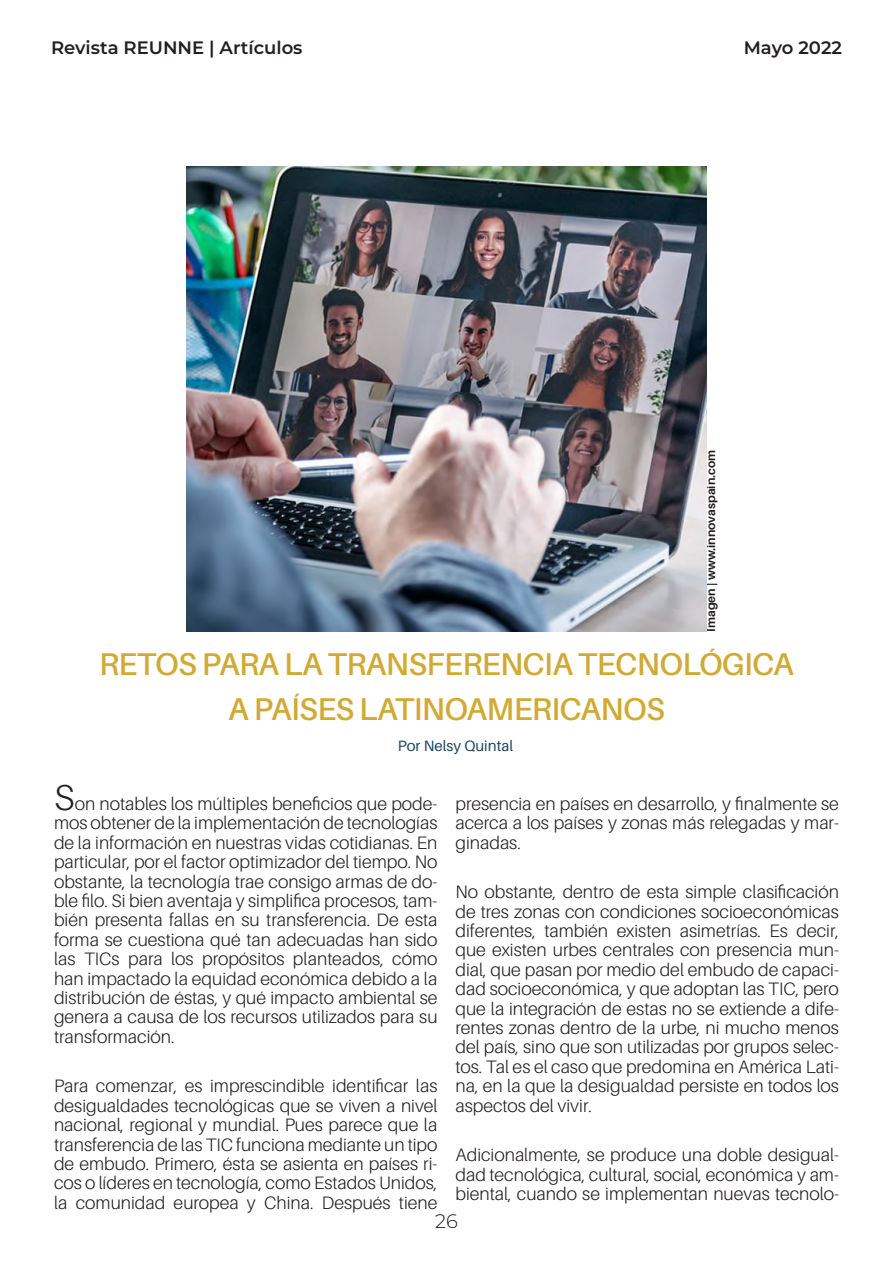
<style>
.page{position:relative;width:893px;height:1263px;background:#fff}
.page>*{position:absolute;margin:0;border:0;box-sizing:border-box;transform-origin:0 0}
.Titular_-_32_puntos{font:600 31.5px/45px "Aileron";letter-spacing:-.02em;color:#d1aa33;text-align:center}
.t1{font:100 19.5px "Montserrat";color:#231f20}
.t2{font:300 18px/19.4px "Aileron";color:#231f20;text-align:justify}
.t3{font:100 18px "Montserrat";color:#231f20}
.Texto_de_cita_-_Cent{font:15px "Aileron";color:#1d4565}
.t4{font:700 12px "Aileron";color:#231f20}
.s1{font-size:36px}
</style>
<div class="page">
<img style="left:187px;top:166px;width:519px;height:465px">
<p class="t3" style="left:51px;top:36px;width:253px">Revista REUNNE | Artículos</p>
<p class="t3" style="left:744px;top:36px;width:100px">Mayo 2022</p>
<p class="t4" style="left:704px;top:631px;width:183px;rotate:-90deg">Imagen | www.innovaspain.com</p>
<p class="Titular_-_32_puntos" style="left:99px;top:642px;width:696px">RETOS PARA LA TRANSFERENCIA TECNOLÓGICA<br>A PAÍSES LATINOAMERICANOS</p>
<p class="Texto_de_cita_-_Cent" style="left:398px;top:738px;width:117px">Por Nelsy Quintal</p>
<p class="t2" style="left:54px;top:794px;width:385px"><span class="s1">S</span>on notables los múltiples beneficios que pode&shy;mos obtener de la implementación de tecnologías de la información en nuestras vidas cotidianas. En particular, por el factor optimizador del tiempo. No obstante, la tecnología trae consigo armas de do&shy;ble filo. Si bien aventaja y simplifica procesos, tam&shy;bién presenta fallas en su transferencia. De esta forma se cuestiona qué tan adecuadas han sido las TICs para los propósitos planteados, cómo han impactado la equidad económica debido a la distribución de éstas, y qué impacto ambiental se genera a causa de los recursos utilizados para su transformación.</p>
<p class="t2" style="left:54px;top:1076px;width:385px">Para comenzar, es imprescindible identificar las desigualdades tecnológicas que se viven a nivel nacional, regional y mundial. Pues parece que la transferencia de las TIC funciona mediante un tipo de embudo. Primero, ésta se asienta en países ri&shy;cos o líderes en tecnología, como Estados Unidos, la comunidad europea y China. Después tiene</p>
<p class="t2" style="left:455px;top:794px;width:385px">presencia en países en desarrollo, y finalmente se acerca a los países y zonas más relegadas y mar&shy;ginadas.</p>
<p class="t2" style="left:455px;top:882px;width:385px">No obstante, dentro de esta simple clasificación de tres zonas con condiciones socioeconómicas diferentes, también existen asimetrías. Es decir, que existen urbes centrales con presencia mun&shy;dial, que pasan por medio del embudo de capaci&shy;dad socioeconómica, y que adoptan las TIC, pero que la integración de estas no se extiende a dife&shy;rentes zonas dentro de la urbe, ni mucho menos del país, sino que son utilizadas por grupos selec&shy;tos. Tal es el caso que predomina en América Lati&shy;na, en la que la desigualdad persiste en todos los aspectos del vivir.</p>
<p class="t2" style="left:455px;top:1145px;width:385px">Adicionalmente, se produce una doble desigual&shy;dad tecnológica, cultural, social, económica y am&shy;biental, cuando se implementan nuevas tecnolo-</p>
<p class="t1" style="left:435px;top:1208px;width:24px">26</p>
</div>
